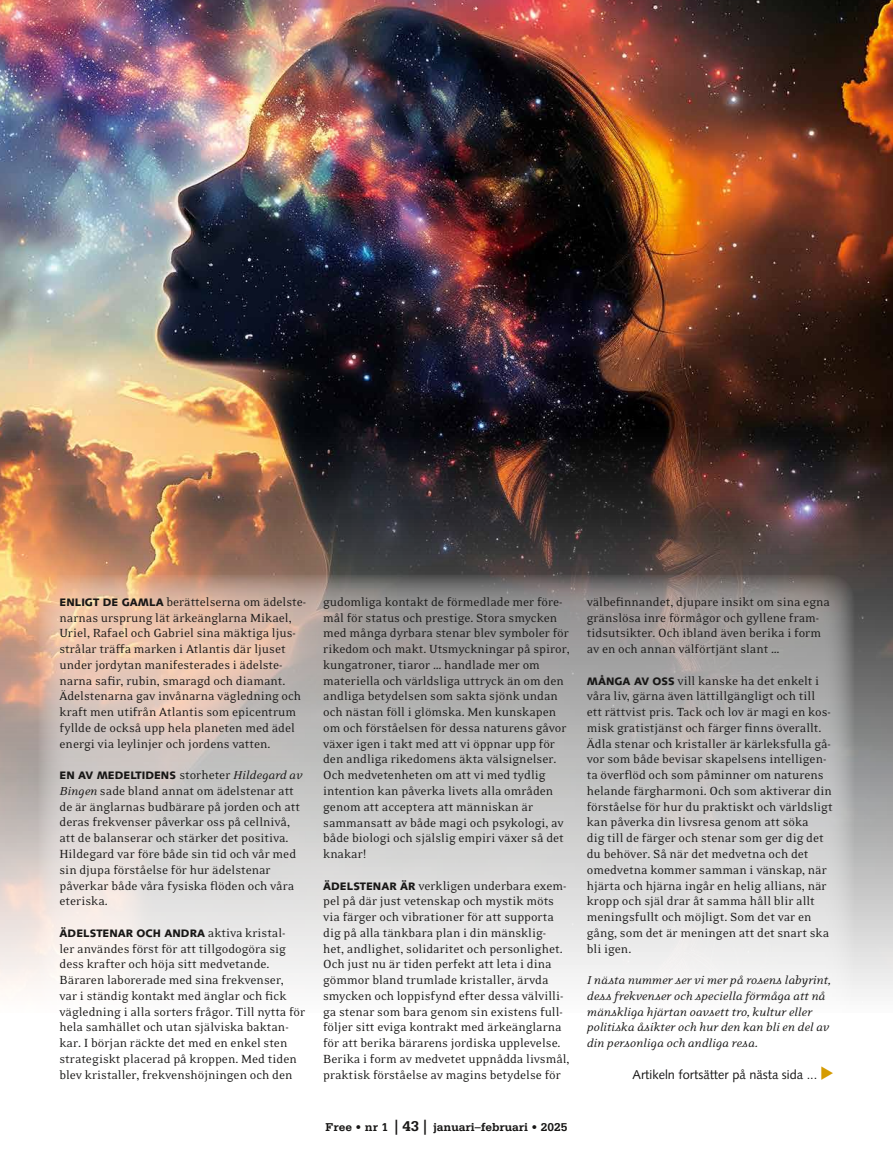
<style>
.page{position:relative;width:893px;height:1149px;background:#fff}
.page>*{position:absolute;margin:0;border:0;box-sizing:border-box;transform-origin:0 0}
.t1{font:13.5px/15.8px "Eidetic Neo OT";color:#181716}
.t2{font:italic 13.2px/15.8px "Eidetic Neo OT";color:#181716}
.t3{font:12.75px "Syntax LT Std";color:#181716}
.t4{font:700 12px "Serifa Std";color:#181716}
.t5{font:900 10.8px "Syntax LT Std";color:#181716}
.s1{font-family:"Syntax LT Std";font-weight:900;font-size:10.8px}
.s2{font-family:"Eidetic Neo OT";font-weight:400;font-size:13.5px}
.s3{font-family:"Eidetic Neo OT";font-weight:400;font-style:italic;font-size:13.2px}
.s4{font-style:italic;font-size:13.2px}
.s5{font-size:15px}
</style>
<div class="page">
<img style="left:0;top:0;width:893px;height:997px">
<svg style="left:38px;top:574px;width:817px;height:527px"></svg>
<svg style="left:821px;top:1066px;width:12px;height:13px"></svg>
<p class="t1" style="left:60px;top:594px;width:248px"><span class="s1">ENLIGT DE GAMLA</span> berättelserna om ädelste&shy;narnas ursprung lät ärkeänglarna Mikael, Uriel, Rafael och Gabriel sina mäktiga ljus&shy;strålar träffa marken i Atlantis där ljuset under jordytan manifesterades i ädelste&shy;narna safir, rubin, smaragd och diamant.<br>Ädelstenarna gav invånarna vägledning och kraft men utifrån Atlantis som epicentrum fyllde de också upp hela planeten med ädel energi via leylinjer och jordens vatten.</p>
<p class="t5" style="left:60px;top:768px;width:244px">EN AV MEDELTIDENS <span class="s2">storheter</span> <span class="s3">Hildegard av</span></p>
<p class="t1" style="left:60px;top:783px;width:242px"><span class="s4">Bingen</span> sade bland annat om ädelstenar att de är änglarnas budbärare på jorden och att deras frekvenser påverkar oss på cellnivå, att de balanserar och stärker det positiva.<br>Hildegard var före både sin tid och vår med sin djupa förståelse för hur ädelstenar påverkar både våra fysiska flöden och våra eteriska.</p>
<p class="t5" style="left:60px;top:926px;width:227px">ÄDELSTENAR OCH ANDRA <span class="s2">aktiva kristal-</span></p>
<p class="t1" style="left:60px;top:940px;width:247px">ler användes först för att tillgodogöra sig dess krafter och höja sitt medvetande.<br>Bäraren laborerade med sina frekvenser,<br>var i ständig kontakt med änglar och fick vägledning i alla sorters frågor. Till nytta för hela samhället och utan själviska baktan&shy;kar. I början räckte det med en enkel sten strategiskt placerad på kroppen. Med tiden blev kristaller, frekvenshöjningen och den</p>
<p class="t1" style="left:323px;top:594px;width:248px">gudomliga kontakt de förmedlade mer före&shy;mål för status och prestige. Stora smycken med många dyrbara stenar blev symboler för rikedom och makt. Utsmyckningar på spiror, kungatroner, tiaror … handlade mer om materiella och världsliga uttryck än om den andliga betydelsen som sakta sjönk undan och nästan föll i glömska. Men kunskapen om och förståelsen för dessa naturens gåvor växer igen i takt med att vi öppnar upp för den andliga rikedomens äkta välsignelser.<br>Och medvetenheten om att vi med tydlig intention kan påverka livets alla områden genom att acceptera att människan är sammansatt av både magi och psykologi, av både biologi och själslig empiri växer så det knakar!</p>
<p class="t1" style="left:323px;top:877px;width:248px"><span class="s1">ÄDELSTENAR ÄR</span> verkligen underbara exem&shy;pel på där just vetenskap och mystik möts via färger och vibrationer för att supporta dig på alla tänkbara plan i din mänsklig&shy;het, andlighet, solidaritet och personlighet.<br>Och just nu är tiden perfekt att leta i dina gömmor bland trumlade kristaller, ärvda smycken och loppisfynd efter dessa välvilli&shy;ga stenar som bara genom sin existens full&shy;följer sitt eviga kontrakt med ärkeänglarna för att berika bärarens jordiska upplevelse.<br>Berika i form av medvetet uppnådda livsmål, praktisk förståelse av magins betydelse för</p>
<p class="t4" style="left:326px;top:1119px;width:243px">Free • nr 1 <span class="s5">| 43 |</span> januari–februari • 2025</p>
<p class="t1" style="left:587px;top:594px;width:245px">välbefinnandet, djupare insikt om sina egna gränslösa inre förmågor och gyllene fram&shy;tidsutsikter. Och ibland även berika i form av en och annan välförtjänt slant …</p>
<p class="t1" style="left:587px;top:672px;width:247px"><span class="s1">MÅNGA AV OSS</span> vill kanske ha det enkelt i våra liv, gärna även lättillgängligt och till ett rättvist pris. Tack och lov är magi en kos&shy;misk gratistjänst och färger finns överallt.<br>Ädla stenar och kristaller är kärleksfulla gå&shy;vor som både bevisar skapelsens intelligen&shy;ta överflöd och som påminner om naturens helande färgharmoni. Och som aktiverar din förståelse för hur du praktiskt och världsligt kan påverka din livsresa genom att söka<br>dig till de färger och stenar som ger dig det du behöver. Så när det medvetna och det omedvetna kommer samman i vänskap, när hjärta och hjärna ingår en helig allians, när kropp och själ drar åt samma håll blir allt meningsfullt och möjligt. Som det var en gång, som det är meningen att det snart ska bli igen.</p>
<p class="t2" style="left:587px;top:972px;width:246px">I nästa nummer ser vi mer på rosens labyrint, dess frekvenser och speciella förmåga att nå mänskliga hjärtan oavsett tro, kultur eller politiska åsikter och hur den kan bli en del av din personliga och andliga resa.</p>
<p class="t3" style="left:632px;top:1066px;width:186px">Artikeln fortsätter på nästa sida ...</p>
</div>
